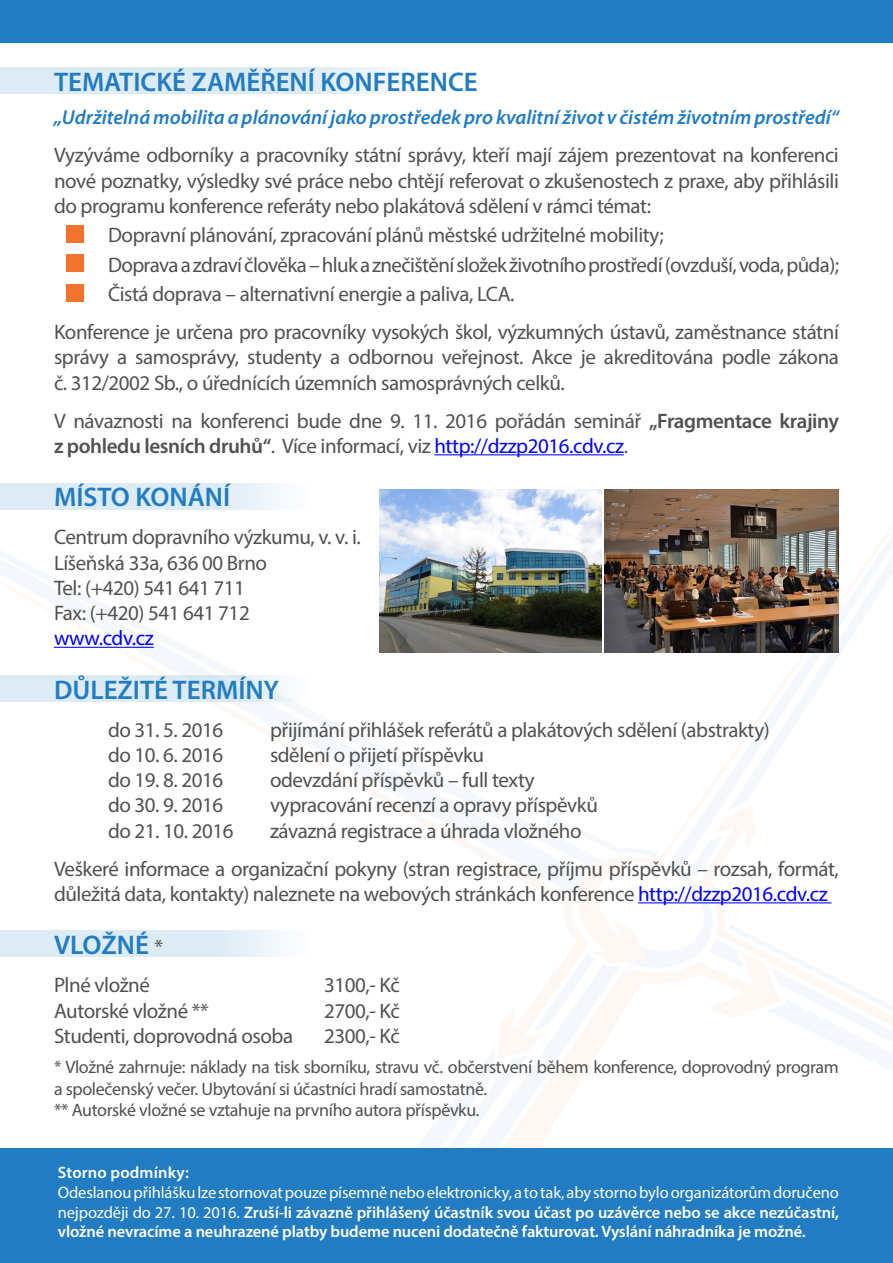
<style>
.page{position:relative;width:893px;height:1263px;background:#fff}
.page>*{position:absolute;margin:0;border:0;box-sizing:border-box;transform-origin:0 0}
.nadpis{font:600 27px "Myriad Pro";color:#217cc1}
.nadpis-2{font:21px/25.2px "Myriad Pro";letter-spacing:-.02em;color:#51514f;text-align:justify}
.nadpis-3{font:21px "Myriad Pro";letter-spacing:-.02em;color:#00f}
.nadpis-4{font:italic 600 20.25px "Myriad Pro";color:#217cc1}
.nadpis-5{font:18px/21.6px "Myriad Pro";letter-spacing:-.02em;color:#51514f}
.t1{font:600 16.5px/19.8px "Myriad Pro";letter-spacing:-.01em;color:#fff;text-align:justify}
.t2{font:600 16.5px "Myriad Pro";letter-spacing:.01em;color:#fff}
.s1{font-weight:600}
.s2{color:#00f}
.s3{font-weight:400;font-size:21px;color:#51514f}
.s4{font-weight:400}
</style>
<div class="page">
<svg style="left:0;top:551px;width:533px;height:320px"></svg>
<svg style="left:417px;top:1125px;width:18px;height:23px"></svg>
<svg style="left:435px;top:1030px;width:141px;height:118px"></svg>
<svg style="left:769px;top:963px;width:124px;height:108px"></svg>
<svg style="left:533px;top:812px;width:209px;height:218px"></svg>
<svg style="left:573px;top:501px;width:320px;height:462px"></svg>
<div style="left:0;top:1148px;width:893px;height:115px;background:#217cc1"></div>
<div style="left:0;top:483px;width:347px;height:26px;background:linear-gradient(to right,#d3e5f2,#f7fafd)"></div>
<svg style="left:0;top:675px;width:347px;height:27px;fill:#ddebf5"></svg>
<div style="left:0;top:930px;width:347px;height:27px;background:linear-gradient(to right,#d3e5f2,#f7fafd)"></div>
<hr style="left:434px;top:454px;width:190px;height:1px;background:#00f">
<hr style="left:54px;top:647px;width:100px;height:1px;background:#00f">
<hr style="left:638px;top:902px;width:193px;height:1px;background:#00f">
<div style="left:66px;top:225px;width:17px;height:18px;background:#f3732d"></div>
<div style="left:66px;top:255px;width:17px;height:17px;background:#f3732d"></div>
<div style="left:66px;top:284px;width:17px;height:17px;background:#f3732d"></div>
<img style="left:379px;top:489px;width:223px;height:164px">
<img style="left:605px;top:489px;width:234px;height:164px">
<div style="left:0;top:67px;width:490px;height:27px;background:linear-gradient(to right,#d3e5f2,#f7fafd)"></div>
<div style="left:0;top:0;width:893px;height:43px;background:#217cc1"></div>
<p class="nadpis" style="left:54px;top:65px;width:425px">TEMATICKÉ ZAMĚŘENÍ KONFERENCE</p>
<p class="nadpis-4" style="left:54px;top:105px;width:786px">„Udržitelná mobilita a plánování jako prostředek pro kvalitní život v čistém životním prostředí“</p>
<p class="nadpis-2" style="left:54px;top:142px;width:786px">Vyzýváme odborníky a pracovníky státní správy, kteří mají zájem prezentovat na konferenci nové poznatky, výsledky své práce nebo chtějí referovat o zkušenostech z praxe, aby přihlásili do programu konference referáty nebo plakátová sdělení v rámci témat:</p>
<p class="nadpis-2" style="left:108px;top:222px;width:557px">Dopravní plánování, zpracování plánů městské udržitelné mobility;</p>
<p class="nadpis-2" style="left:108px;top:252px;width:732px">Doprava a zdraví člověka – hluk a znečištění složek životního prostředí (ovzduší, voda, půda);</p>
<p class="nadpis-2" style="left:108px;top:281px;width:408px">Čistá doprava – alternativní energie a paliva, LCA.</p>
<p class="nadpis-2" style="left:54px;top:319px;width:786px">Konference je určena pro pracovníky vysokých škol, výzkumných ústavů, zaměstnance státní správy a samosprávy, studenty a odbornou veřejnost. Akce je akreditována podle zákona č. 312/2002 Sb., o úřednících územních samosprávných celků.</p>
<p class="nadpis-2" style="left:54px;top:408px;width:786px">V návaznosti na konferenci bude dne 9. 11. 2016 pořádán seminář <span class="s1">„Fragmentace krajiny z pohledu lesních druhů“</span>. Více informací, viz <span class="s2">http://dzzp2016.cdv.cz</span>.</p>
<p class="nadpis" style="left:54px;top:480px;width:178px">MÍSTO KONÁNÍ</p>
<p class="nadpis-2" style="left:54px;top:524px;width:308px">Centrum dopravního výzkumu, v. v. i.</p>
<p class="nadpis-2" style="left:54px;top:550px;width:215px">Líšeňská 33a, 636 00 Brno</p>
<p class="nadpis-2" style="left:54px;top:575px;width:193px">Tel: (+420) 541 641 711</p>
<p class="nadpis-2" style="left:54px;top:600px;width:197px">Fax: (+420) 541 641 712</p>
<p class="nadpis-3" style="left:54px;top:625px;width:101px">www.cdv.cz</p>
<p class="nadpis" style="left:54px;top:673px;width:226px">DŮLEŽITÉ TERMÍNY</p>
<p class="nadpis-2" style="left:108px;top:717px;width:117px">do 31. 5. 2016</p>
<p class="nadpis-2" style="left:270px;top:717px;width:501px">přijímání přihlášek referátů a plakátových sdělení (abstrakty)</p>
<p class="nadpis-2" style="left:108px;top:742px;width:117px">do 10. 6. 2016</p>
<p class="nadpis-2" style="left:270px;top:742px;width:216px">sdělení o přijetí příspěvku</p>
<p class="nadpis-2" style="left:108px;top:767px;width:117px">do 19. 8. 2016</p>
<p class="nadpis-2" style="left:270px;top:767px;width:266px">odevzdání příspěvků – full texty</p>
<p class="nadpis-2" style="left:108px;top:792px;width:117px">do 30. 9. 2016</p>
<p class="nadpis-2" style="left:270px;top:792px;width:330px">vypracování recenzí a opravy příspěvků</p>
<p class="nadpis-2" style="left:108px;top:818px;width:127px">do 21. 10. 2016</p>
<p class="nadpis-2" style="left:270px;top:818px;width:313px">závazná registrace a úhrada vložného</p>
<p class="nadpis-2" style="left:54px;top:856px;width:786px">Veškeré informace a organizační pokyny (stran registrace, příjmu příspěvků – rozsah, formát, důležitá data, kontakty) naleznete na webových stránkách konference <span class="s2">http://dzzp2016.cdv.cz</span></p>
<p class="nadpis" style="left:54px;top:928px;width:111px">VLOŽNÉ <span class="s3">*</span></p>
<p class="nadpis-2" style="left:54px;top:972px;width:98px">Plné vložné</p>
<p class="nadpis-2" style="left:324px;top:972px;width:77px">3100,- Kč</p>
<p class="nadpis-2" style="left:54px;top:998px;width:156px">Autorské vložné **</p>
<p class="nadpis-2" style="left:324px;top:998px;width:77px">2700,- Kč</p>
<p class="nadpis-2" style="left:54px;top:1023px;width:241px">Studenti, doprovodná osoba</p>
<p class="nadpis-2" style="left:324px;top:1023px;width:77px">2300,- Kč</p>
<p class="nadpis-5" style="left:54px;top:1056px;width:786px">* Vložné zahrnuje: náklady na tisk sborníku, stravu vč. občerstvení během konference, doprovodný program a společenský večer. Ubytování si účastníci hradí samostatně.</p>
<p class="nadpis-5" style="left:54px;top:1099px;width:427px">** Autorské vložné se vztahuje na prvního autora příspěvku.</p>
<p class="t2" style="left:58px;top:1162px;width:133px">Storno podmínky:</p>
<p class="t1" style="left:58px;top:1182px;width:783px"><span class="s4">Odeslanou přihlášku lze stornovat pouze písemně nebo elektronicky, a to tak, aby storno bylo organizátorům doručeno nejpozději do 27. 10. 2016.</span> Zruší-li závazně přihlášený účastník svou účast po uzávěrce nebo se akce nezúčastní, vložné nevracíme a neuhrazené platby budeme nuceni dodatečně fakturovat. Vyslání náhradníka je možné.</p>
</div>
